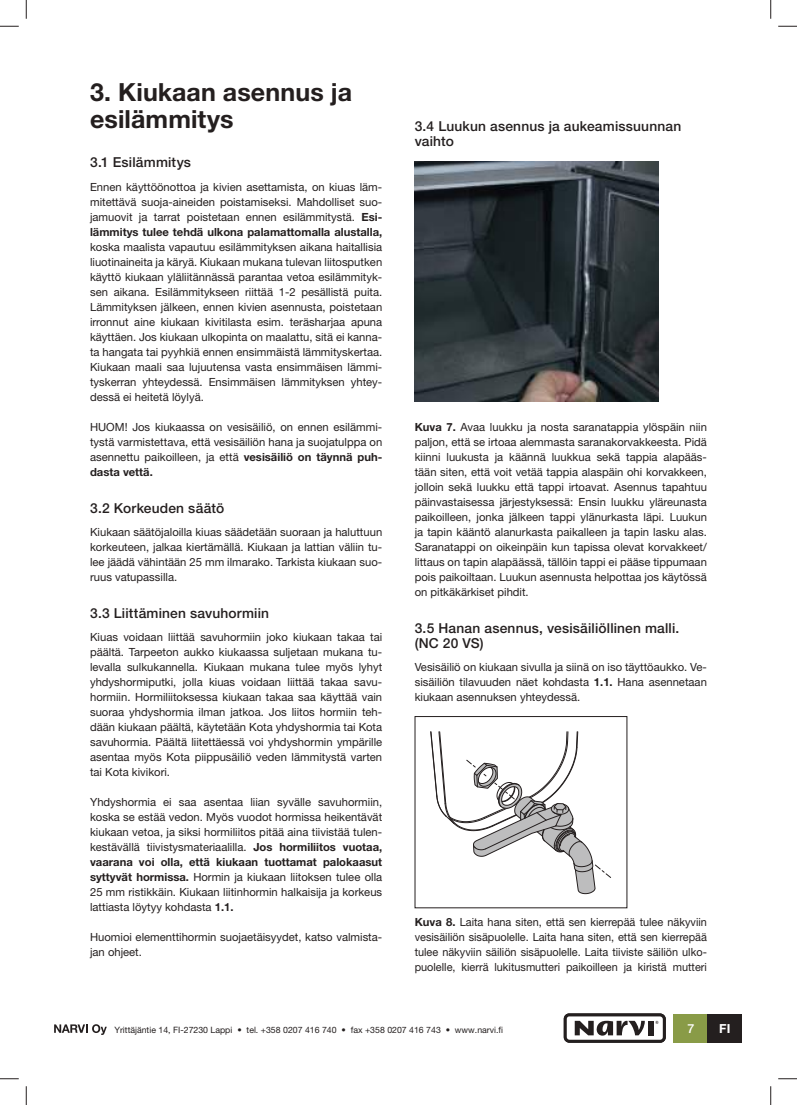
<style>
.page{position:relative;width:797px;height:1105px;background:#fff}
.page>*{position:absolute;margin:0;border:0;box-sizing:border-box;transform-origin:0 0}
.t1{font:700 25px/26.2px "Helvetica Neue LT Std";letter-spacing:.005em;color:#241f1f}
.t2{font:500 13.75px/15px "Helvetica Neue LT Std";letter-spacing:.015em;color:#241f1f}
.t3{font:700 12.5px "Helvetica Neue LT Std";color:#fff}
.t4{font:500 12.5px "Helvetica Neue LT Std";color:#fff}
.t5{font:11.25px/15px "Helvetica Neue LT Std";color:#241f1f;text-align:justify}
.t6{font:8.75px "Helvetica Neue LT Std";color:#241f1f}
.s1{font-weight:700}
</style>
<div class="page">
<div style="left:673px;top:1014px;width:35px;height:29px;background:#899b47"></div>
<div style="left:708px;top:1014px;width:34px;height:29px;background:#241f1f"></div>
<div style="left:563px;top:1013px;width:103px;height:30px;border:3px solid #241f1f;border-radius:4px"></div>
<div style="left:648px;top:1021px;width:5px;height:14px;background:#241f1f"></div>
<svg style="left:574px;top:1021px;width:71px;height:15px"></svg>
<svg style="left:54px;top:1024px;width:53px;height:11px"></svg>
<img style="left:415px;top:162px;width:243px;height:239px">
<svg style="left:430px;top:731px;width:181px;height:163px"></svg>
<svg style="left:0;top:25px;width:19px;height:2px"></svg>
<svg style="left:778px;top:25px;width:19px;height:2px"></svg>
<svg style="left:0;top:1078px;width:19px;height:1px"></svg>
<svg style="left:778px;top:1078px;width:19px;height:1px"></svg>
<svg style="left:25px;top:0;width:2px;height:19px"></svg>
<svg style="left:25px;top:1086px;width:2px;height:19px"></svg>
<svg style="left:770px;top:0;width:1px;height:19px"></svg>
<svg style="left:770px;top:1086px;width:1px;height:19px"></svg>
<h1 class="t1" style="left:90px;top:79px;width:263px">3. Kiukaan asennus ja esilämmitys</h1>
<p class="t2" style="left:90px;top:155px;width:102px">3.1 Esilämmitys</p>
<p class="t5" style="left:90px;top:180px;width:294px">Ennen käyttöönottoa ja kivien asettamista, on kiuas läm&shy;mitettävä suoja-aineiden poistamiseksi. Mahdolliset suo&shy;jamuovit ja tarrat poistetaan ennen esilämmitystä. <span class="s1">Esi&shy;lämmitys tulee tehdä ulkona palamattomalla alustalla,</span></p>
<p class="t5" style="left:90px;top:240px;width:294px">koska maalista vapautuu esilämmityksen aikana haitallisia liuotinaineita ja käryä. Kiukaan mukana tulevan liitosputken käyttö kiukaan yläliitännässä parantaa vetoa esilämmityk&shy;sen aikana. Esilämmitykseen riittää 1-2 pesällistä puita.<br>Lämmityksen jälkeen, ennen kivien asennusta, poistetaan irronnut aine kiukaan kivitilasta esim. teräsharjaa apuna käyttäen. Jos kiukaan ulkopinta on maalattu, sitä ei kanna&shy;ta hangata tai pyyhkiä ennen ensimmäistä lämmityskertaa.<br>Kiukaan maali saa lujuutensa vasta ensimmäisen lämmi&shy;tyskerran yhteydessä. Ensimmäisen lämmityksen yhtey&shy;dessä ei heitetä löylyä.</p>
<p class="t5" style="left:90px;top:420px;width:294px">HUOM! Jos kiukaassa on vesisäiliö, on ennen esilämmi&shy;tystä varmistettava, että vesisäiliön hana ja suojatulppa on asennettu paikoilleen, ja että <span class="s1">vesisäiliö on täynnä puh&shy;dasta vettä.</span></p>
<p class="t2" style="left:90px;top:501px;width:136px">3.2 Korkeuden säätö</p>
<p class="t5" style="left:90px;top:525px;width:294px">Kiukaan säätöjaloilla kiuas säädetään suoraan ja haluttuun korkeuteen, jalkaa kiertämällä. Kiukaan ja lattian väliin tu&shy;lee jäädä vähintään 25 mm ilmarako. Tarkista kiukaan suo&shy;ruus vatupassilla.</p>
<p class="t2" style="left:90px;top:606px;width:180px">3.3 Liittäminen savuhormiin</p>
<p class="t5" style="left:90px;top:630px;width:294px">Kiuas voidaan liittää savuhormiin joko kiukaan takaa tai päältä. Tarpeeton aukko kiukaassa suljetaan mukana tu&shy;levalla sulkukannella. Kiukaan mukana tulee myös lyhyt yhdyshormiputki, jolla kiuas voidaan liittää takaa savu&shy;hormiin. Hormiliitoksessa kiukaan takaa saa käyttää vain suoraa yhdyshormia ilman jatkoa. Jos liitos hormiin teh&shy;dään kiukaan päältä, käytetään Kota yhdyshormia tai Kota savuhormia. Päältä liitettäessä voi yhdyshormin ympärille asentaa myös Kota piippusäiliö veden lämmitystä varten tai Kota kivikori.</p>
<p class="t5" style="left:90px;top:795px;width:294px">Yhdyshormia ei saa asentaa liian syvälle savuhormiin, koska se estää vedon. Myös vuodot hormissa heikentävät kiukaan vetoa, ja siksi hormiliitos pitää aina tiivistää tulen&shy;kestävällä tiivistysmateriaalilla. <span class="s1">Jos hormiliitos vuotaa, vaarana voi olla, että kiukaan tuottamat palokaasut syttyvät hormissa.</span> Hormin ja kiukaan liitoksen tulee olla 25 mm ristikkäin. Kiukaan liitinhormin halkaisija ja korkeus lattiasta löytyy kohdasta <span class="s1">1.1.</span></p>
<p class="t5" style="left:90px;top:930px;width:294px">Huomioi elementtihormin suojaetäisyydet, katso valmista&shy;jan ohjeet.</p>
<p class="t2" style="left:415px;top:119px;width:268px">3.4 Luukun asennus ja aukeamissuunnan vaihto</p>
<p class="t5" style="left:415px;top:420px;width:294px"><span class="s1">Kuva 7.</span> Avaa luukku ja nosta saranatappia ylöspäin niin paljon, että se irtoaa alemmasta saranakorvakkeesta. Pidä kiinni luukusta ja käännä luukkua sekä tappia alapääs&shy;tään siten, että voit vetää tappia alaspäin ohi korvakkeen, jolloin sekä luukku että tappi irtoavat. Asennus tapahtuu päinvastaisessa järjestyksessä: Ensin luukku yläreunasta paikoilleen, jonka jälkeen tappi ylänurkasta läpi. Luukun ja tapin kääntö alanurkasta paikalleen ja tapin lasku alas.<br>Saranatappi on oikeinpäin kun tapissa olevat korvakkeet/ littaus on tapin alapäässä, tällöin tappi ei pääse tippumaan pois paikoiltaan. Luukun asennusta helpottaa jos käytössä on pitkäkärkiset pihdit.</p>
<p class="t2" style="left:415px;top:621px;width:266px">3.5 Hanan asennus, vesisäiliöllinen malli. (NC 20 VS)</p>
<p class="t5" style="left:415px;top:660px;width:294px">Vesisäiliö on kiukaan sivulla ja siinä on iso täyttöaukko. Ve&shy;sisäiliön tilavuuden näet kohdasta <span class="s1">1.1.</span> Hana asennetaan kiukaan asennuksen yhteydessä.</p>
<p class="t5" style="left:415px;top:915px;width:294px"><span class="s1">Kuva 8.</span> Laita hana siten, että sen kierrepää tulee näkyviin vesisäiliön sisäpuolelle. Laita hana siten, että sen kierrepää tulee näkyviin säiliön sisäpuolelle. Laita tiiviste säiliön ulko&shy;puolelle, kierrä lukitusmutteri paikoilleen ja kiristä mutteri</p>
<p class="t6" style="left:114px;top:1024px;width:390px">Yrittäjäntie 14, FI-27230 Lappi • tel. +358 0207 416 740 • fax +358 0207 416 743 • www.narvi.fi</p>
<p class="t4" style="left:687px;top:1021px;width:8px">7</p>
<p class="t3" style="left:719px;top:1021px;width:13px">FI</p>
</div>
